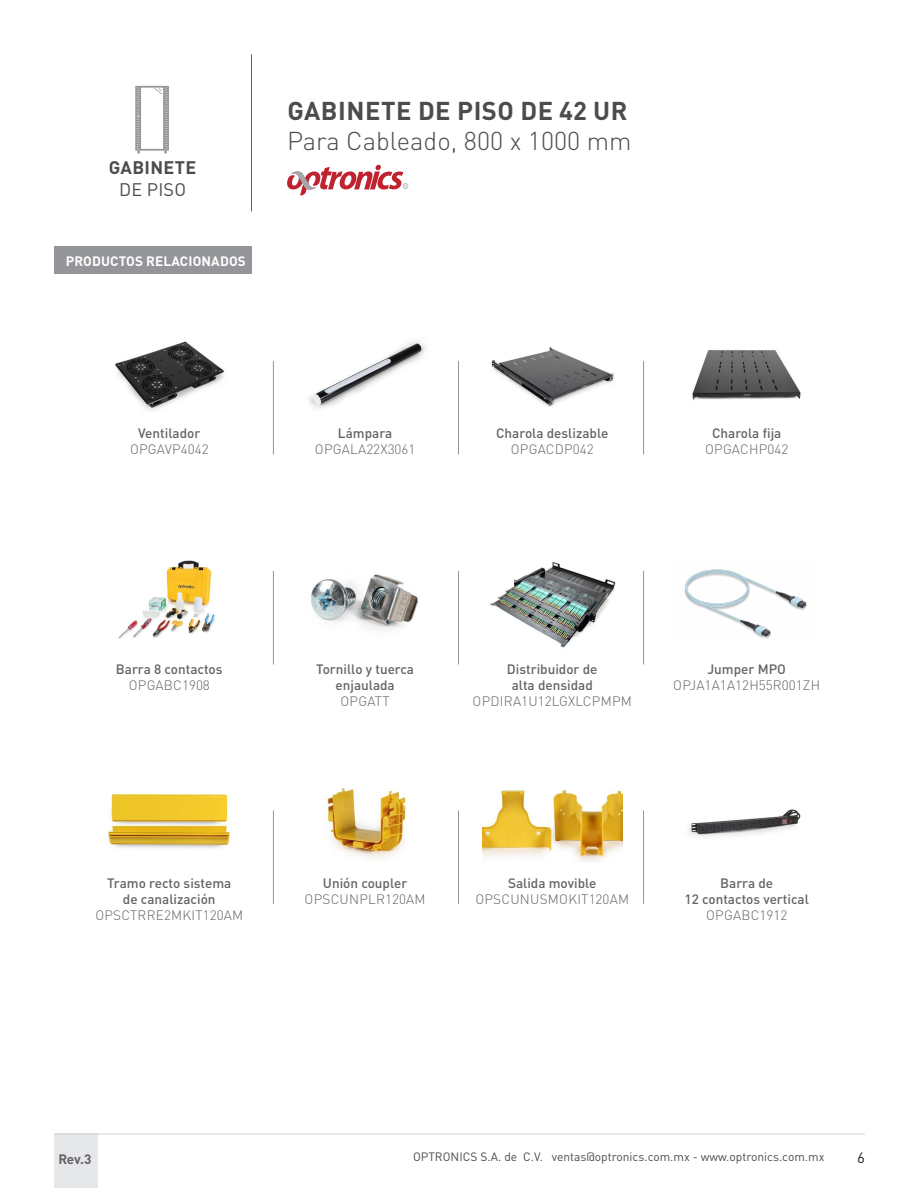
<style>
.page{position:relative;width:918px;height:1188px;background:#fff}
.page>*{position:absolute;margin:0;border:0;box-sizing:border-box;transform-origin:0 0}
.t1{font:300 25.5px "DIN Pro";color:#4b4c4d}
.t2{font:700 25.5px "DIN Pro";letter-spacing:.02em;color:#4b4c4d}
.t3{font:700 18px "DIN Pro";letter-spacing:.02em;color:#4b4c4d}
.t4{font:18px "DIN Pro";letter-spacing:.01em;color:#4b4c4d}
.t5{font:15px "DIN Pro";color:#231f20}
.t6{font:500 13.5px/16.2px "DIN Pro";color:#636366;text-align:center}
.t7{font:300 13.5px "DIN Pro";letter-spacing:.01em;color:#636366}
.t8{font:700 13.5px "DIN Pro";letter-spacing:.01em;color:#fff}
.t9{font:700 13.5px "DIN Pro";color:#636366}
.t10{font:12px "DIN Pro";color:#4b4c4d}
</style>
<div class="page">
<div style="left:54px;top:1134px;width:44px;height:54px;background:#e6e7e9"></div>
<hr style="left:55px;top:1134px;width:810px;height:1px;background:#d1d2d4">
<hr style="left:251px;top:54px;width:1px;height:157px;background:#636366">
<svg style="left:287px;top:165px;width:121px;height:30px"></svg>
<svg style="left:135px;top:86px;width:34px;height:68px"></svg>
<img style="left:490px;top:562px;width:126px;height:86px">
<div style="left:54px;top:247px;width:198px;height:27px;background:#939598"></div>
<hr style="left:273px;top:361px;width:1px;height:94px;background:#939598">
<hr style="left:273px;top:571px;width:1px;height:93px;background:#939598">
<hr style="left:458px;top:361px;width:1px;height:94px;background:#939598">
<hr style="left:458px;top:571px;width:1px;height:93px;background:#939598">
<hr style="left:643px;top:361px;width:1px;height:94px;background:#939598">
<hr style="left:643px;top:571px;width:1px;height:93px;background:#939598">
<img style="left:491px;top:346px;width:123px;height:60px">
<img style="left:115px;top:341px;width:109px;height:70px">
<img style="left:118px;top:560px;width:97px;height:79px">
<img style="left:691px;top:350px;width:110px;height:50px">
<img style="left:684px;top:569px;width:123px;height:70px">
<img style="left:309px;top:341px;width:117px;height:68px">
<img style="left:311px;top:574px;width:108px;height:57px">
<hr style="left:273px;top:810px;width:1px;height:94px;background:#939598">
<hr style="left:458px;top:810px;width:1px;height:94px;background:#939598">
<hr style="left:643px;top:810px;width:1px;height:94px;background:#939598">
<img style="left:482px;top:790px;width:140px;height:72px">
<img style="left:108px;top:793px;width:122px;height:55px">
<img style="left:688px;top:809px;width:113px;height:28px">
<img style="left:327px;top:788px;width:79px;height:72px">
<h2 class="t3" style="left:109px;top:153px;width:89px">GABINETE</h2>
<h2 class="t4" style="left:119px;top:177px;width:68px">DE PISO</h2>
<p class="t8" style="left:66px;top:250px;width:182px">PRODUCTOS RELACIONADOS</p>
<h1 class="t2" style="left:287px;top:89px;width:342px">GABINETE DE PISO DE 42 UR</h1>
<h1 class="t1" style="left:287px;top:121px;width:346px">Para Cableado, 800 x 1000 mm</h1>
<p class="t6" style="left:138px;top:424px;width:64px">Ventilador</p>
<p class="t7" style="left:130px;top:439px;width:80px">OPGAVP4042</p>
<p class="t6" style="left:338px;top:424px;width:56px">Lámpara</p>
<p class="t7" style="left:315px;top:439px;width:102px">OPGALA22X3061</p>
<p class="t6" style="left:496px;top:424px;width:114px">Charola deslizable</p>
<p class="t7" style="left:511px;top:439px;width:84px">OPGACDP042</p>
<p class="t6" style="left:712px;top:424px;width:71px">Charola fija</p>
<p class="t7" style="left:705px;top:439px;width:85px">OPGACHP042</p>
<p class="t6" style="left:116px;top:660px;width:108px">Barra 8 contactos</p>
<p class="t7" style="left:129px;top:675px;width:83px">OPGABC1908</p>
<p class="t6" style="left:316px;top:660px;width:99px">Tornillo y tuerca enjaulada</p>
<p class="t7" style="left:341px;top:691px;width:51px">OPGATT</p>
<p class="t6" style="left:507px;top:660px;width:92px">Distribuidor de alta densidad</p>
<p class="t7" style="left:473px;top:691px;width:161px">OPDIRA1U12LGXLCPMPM</p>
<p class="t6" style="left:707px;top:660px;width:80px">Jumper MPO</p>
<p class="t7" style="left:673px;top:675px;width:148px">OPJA1A1A12H55R001ZH</p>
<p class="t6" style="left:107px;top:873px;width:126px">Tramo recto sistema de canalización</p>
<p class="t7" style="left:95px;top:905px;width:149px">OPSCTRRE2MKIT120AM</p>
<p class="t6" style="left:323px;top:873px;width:86px">Unión coupler</p>
<p class="t7" style="left:305px;top:888px;width:123px">OPSCUNPLR120AM</p>
<p class="t6" style="left:508px;top:873px;width:90px">Salida movible</p>
<p class="t7" style="left:475px;top:888px;width:155px">OPSCUNUSMOKIT120AM</p>
<p class="t6" style="left:685px;top:873px;width:126px">Barra de<br>12 contactos vertical</p>
<p class="t7" style="left:706px;top:905px;width:83px">OPGABC1912</p>
<p class="t9" style="left:58px;top:1148px;width:34px">Rev.3</p>
<p class="t10" style="left:413px;top:1149px;width:413px">OPTRONICS S.A. de C.V. ventas@optronics.com.mx - www.optronics.com.mx</p>
<p class="t5" style="left:857px;top:1148px;width:9px">6</p>
</div>
